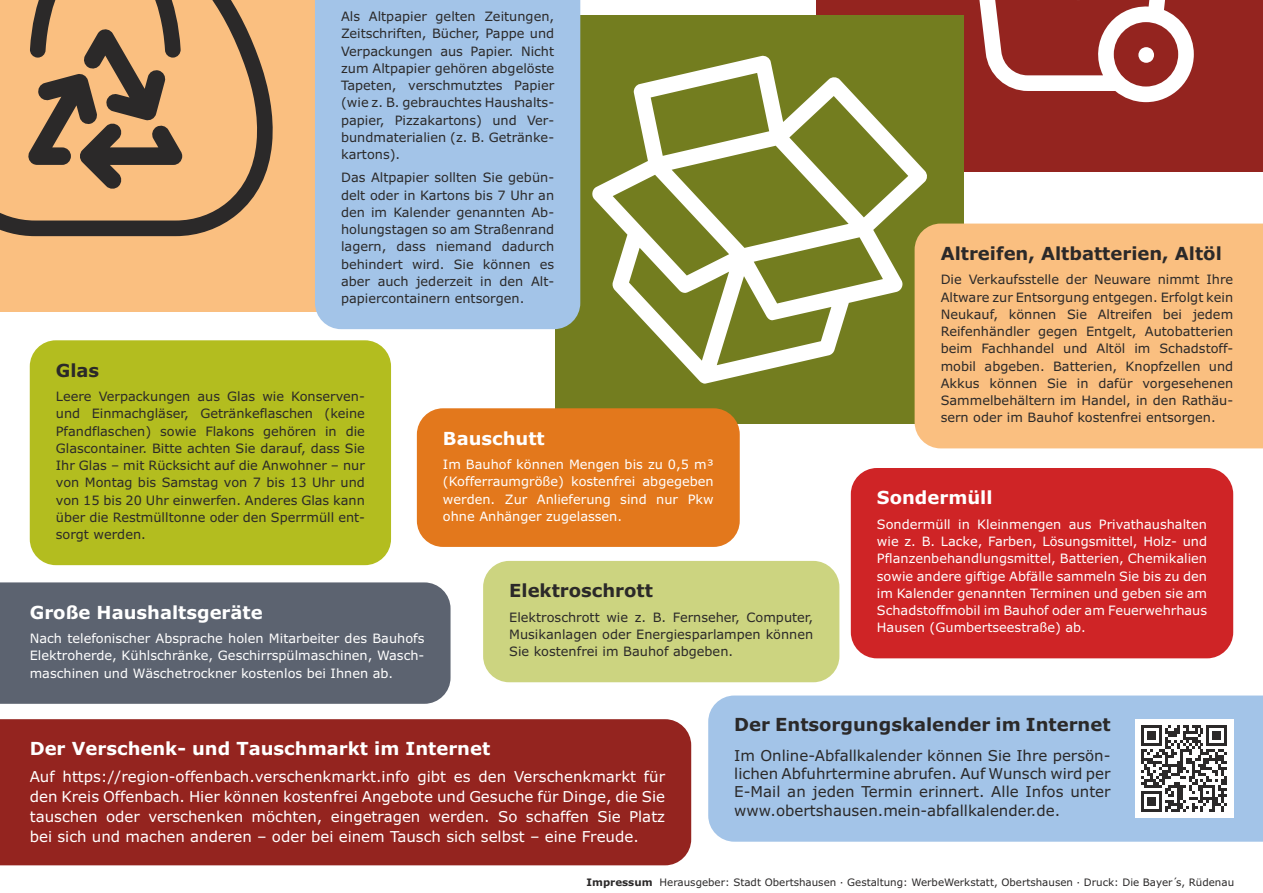
<style>
.page{position:relative;width:1263px;height:893px;background:#fff}
.page>*{position:absolute;margin:0;border:0;box-sizing:border-box;transform-origin:0 0}
.t1{font:700 18px "Verdana";color:#2b2929}
.t2{font:700 18px "Verdana";color:#fff}
.t3{font:15px/20.1px "Verdana";color:#fff;text-align:justify}
.t4{font:15px/18.3px "Verdana";color:#2b2929;text-align:justify}
.t5{font:12.9px/17.2px "Verdana";color:#2b2929;text-align:justify}
.t6{font:12.9px/17.2px "Verdana";color:#fff;text-align:justify}
.t7{font:10.2px "Verdana";color:#2b2929}
.s1{font-weight:700}
</style>
<div class="page">
<div style="left:0;top:0;width:360px;height:312px;background:#fabf80"></div>
<svg style="left:0;top:0;width:273px;height:236px"></svg>
<svg style="left:27px;top:28px;width:155px;height:162px"></svg>
<div style="left:816px;top:0;width:447px;height:172px;background:#94241f"></div>
<svg style="left:979px;top:0;width:215px;height:102px"></svg>
<div style="left:555px;top:15px;width:409px;height:409px;background:#737d1f"></div>
<svg style="left:592px;top:55px;width:335px;height:329px"></svg>
<div style="left:0;top:719px;width:691px;height:146px;background:#94241f"></div>
<div style="left:914px;top:224px;width:349px;height:224px;background:#fabf80"></div>
<div style="left:0;top:582px;width:450px;height:122px;background:#5c6370"></div>
<div style="left:483px;top:561px;width:356px;height:121px;background:#ccd480"></div>
<div style="left:851px;top:468px;width:382px;height:190px;background:#cf2426"></div>
<div style="left:708px;top:695px;width:555px;height:147px;background:#a3c4e8"></div>
<div style="left:1135px;top:719px;width:98px;height:99px;background:#fff"></div>
<svg style="left:1141px;top:725px;width:86px;height:87px"></svg>
<div style="left:417px;top:408px;width:323px;height:139px;background:#e3781c"></div>
<div style="left:30px;top:340px;width:361px;height:225px;background:#b3bd1f"></div>
<div style="left:315px;top:0;width:265px;height:329px;background:#a3c4e8"></div>
<p class="t5" style="left:341px;top:9px;width:215px">Als Altpapier gelten Zeitungen, Zeitschriften, Bücher, Pappe und Verpackungen aus Papier. Nicht zum Altpapier gehören abgelöste Tapeten, verschmutztes Papier (wie z. B. gebrauchtes Haushalts&shy;papier, Pizzakartons) und Ver&shy;bundmaterialien (z. B. Getränke&shy;kartons).</p>
<p class="t5" style="left:341px;top:170px;width:215px">Das Altpapier sollten Sie gebün&shy;delt oder in Kartons bis 7 Uhr an den im Kalender genannten Ab&shy;holungstagen so am Straßenrand lagern, dass niemand dadurch behindert wird. Sie können es aber auch jederzeit in den Alt&shy;papiercontainern entsorgen.</p>
<h1 class="t1" style="left:56px;top:363px;width:45px">Glas</h1>
<p class="t5" style="left:56px;top:389px;width:230px">Leere Verpackungen aus Glas wie</p>
<p class="t5" style="left:200px;top:406px;width:166px">Getränkeflaschen (keine</p>
<p class="t5" style="left:56px;top:423px;width:97px">Pfandflaschen)</p>
<p class="t5" style="left:56px;top:441px;width:311px">Glascontainer. Bitte achten Sie darauf, dass Sie</p>
<p class="t5" style="left:56px;top:458px;width:311px">Ihr Glas – mit Rücksicht auf die Anwohner – nur</p>
<p class="t5" style="left:56px;top:475px;width:311px">von Montag bis Samstag von 7 bis 13 Uhr und</p>
<p class="t5" style="left:56px;top:492px;width:311px">von 15 bis 20 Uhr einwerfen. Anderes Glas kann</p>
<p class="t5" style="left:56px;top:510px;width:311px">über die Restmülltonne oder den Sperrmüll ent-</p>
<p class="t5" style="left:56px;top:527px;width:92px">sorgt werden.</p>
<p class="t5" style="left:291px;top:389px;width:75px">Konserven-</p>
<p class="t5" style="left:160px;top:406px;width:206px;text-indent:-104px">und Einmachgläser,<br>sowie Flakons gehören in die</p>
<h1 class="t2" style="left:30px;top:605px;width:234px">Große Haushaltsgeräte</h1>
<p class="t6" style="left:30px;top:631px;width:396px">Nach telefonischer Absprache holen Mitarbeiter des Bauhofs Elektroherde, Kühlschränke, Geschirrspülmaschinen, Wasch&shy;maschinen und Wäschetrockner kostenlos bei Ihnen ab.</p>
<h1 class="t2" style="left:443px;top:431px;width:103px">Bauschutt</h1>
<p class="t6" style="left:443px;top:457px;width:272px">Im Bauhof können Mengen bis zu 0,5 m³ (Kofferraumgröße) kostenfrei abgegeben werden. Zur Anlieferung sind nur Pkw ohne Anhänger zugelassen.</p>
<h1 class="t1" style="left:509px;top:583px;width:145px">Elektroschrott</h1>
<p class="t5" style="left:509px;top:609px;width:306px">Elektroschrott wie z. B. Fernseher, Computer, Musikanlagen oder Energiesparlampen können Sie kostenfrei im Bauhof abgeben.</p>
<h1 class="t1" style="left:941px;top:246px;width:283px">Altreifen, Altbatterien, Altöl</h1>
<p class="t5" style="left:941px;top:272px;width:294px">Die Verkaufsstelle der Neuware nimmt Ihre</p>
<p class="t5" style="left:941px;top:289px;width:294px">Altware zur Entsorgung entgegen. Erfolgt kein</p>
<p class="t5" style="left:941px;top:307px;width:294px">Neukauf, können Sie Altreifen bei jedem</p>
<p class="t5" style="left:941px;top:324px;width:294px">Reifenhändler gegen Entgelt, Autobatterien</p>
<p class="t5" style="left:941px;top:341px;width:148px">beim Fachhandel und</p>
<p class="t5" style="left:984px;top:358px;width:134px">abgeben. Batterien,</p>
<p class="t5" style="left:989px;top:376px;width:245px">können Sie in dafür vorgesehenen</p>
<p class="t5" style="left:941px;top:393px;width:294px">Sammelbehältern im Handel, in den Rathäu-</p>
<p class="t5" style="left:941px;top:410px;width:277px">sern oder im Bauhof kostenfrei entsorgen.</p>
<p class="t5" style="left:1096px;top:341px;width:138px">Altöl im Schadstoff-</p>
<p class="t5" style="left:941px;top:358px;width:37px">mobil</p>
<p class="t5" style="left:1125px;top:358px;width:109px">Knopfzellen und</p>
<p class="t5" style="left:941px;top:376px;width:40px">Akkus</p>
<h1 class="t2" style="left:877px;top:491px;width:117px">Sondermüll</h1>
<p class="t6" style="left:877px;top:517px;width:332px">Sondermüll in Kleinmengen aus Privathaushalten wie z. B. Lacke, Farben, Lösungsmittel, Holz- und Pflanzenbehandlungsmittel, Batterien, Chemikalien sowie andere giftige Abfälle sammeln Sie bis zu den im Kalender genannten Terminen und geben sie am Schadstoffmobil im Bauhof oder am Feuerwehrhaus Hausen (Gumbertseestraße) ab.</p>
<h1 class="t2" style="left:30px;top:741px;width:462px">Der Verschenk- und Tauschmarkt im Internet</h1>
<p class="t3" style="left:30px;top:767px;width:26px">Auf</p>
<p class="t3" style="left:63px;top:767px;width:349px">https://region-offenbach.verschenkmarkt.info</p>
<p class="t3" style="left:30px;top:767px;width:637px;text-indent:388px">gibt es den Verschenkmarkt für den Kreis Offenbach. Hier können kostenfrei Angebote und Gesuche für Dinge, die Sie tauschen oder verschenken möchten, eingetragen werden. So schaffen Sie Platz bei sich und machen anderen – oder bei einem Tausch sich selbst – eine Freude.</p>
<h1 class="t1" style="left:734px;top:717px;width:378px">Der Entsorgungskalender im Internet</h1>
<p class="t4" style="left:734px;top:748px;width:378px">Im Online-Abfallkalender können Sie Ihre persön&shy;lichen Abfuhrtermine abrufen. Auf Wunsch wird per E-Mail an jeden Termin erinnert. Alle Infos unter www.obertshausen.mein-abfallkalender.de.</p>
<p class="t7" style="left:587px;top:878px;width:649px"><span class="s1">Impressum</span> Herausgeber: Stadt Obertshausen · Gestaltung: WerbeWerkstatt, Obertshausen · Druck: Die Bayer´s, Rüdenau</p>
</div>
